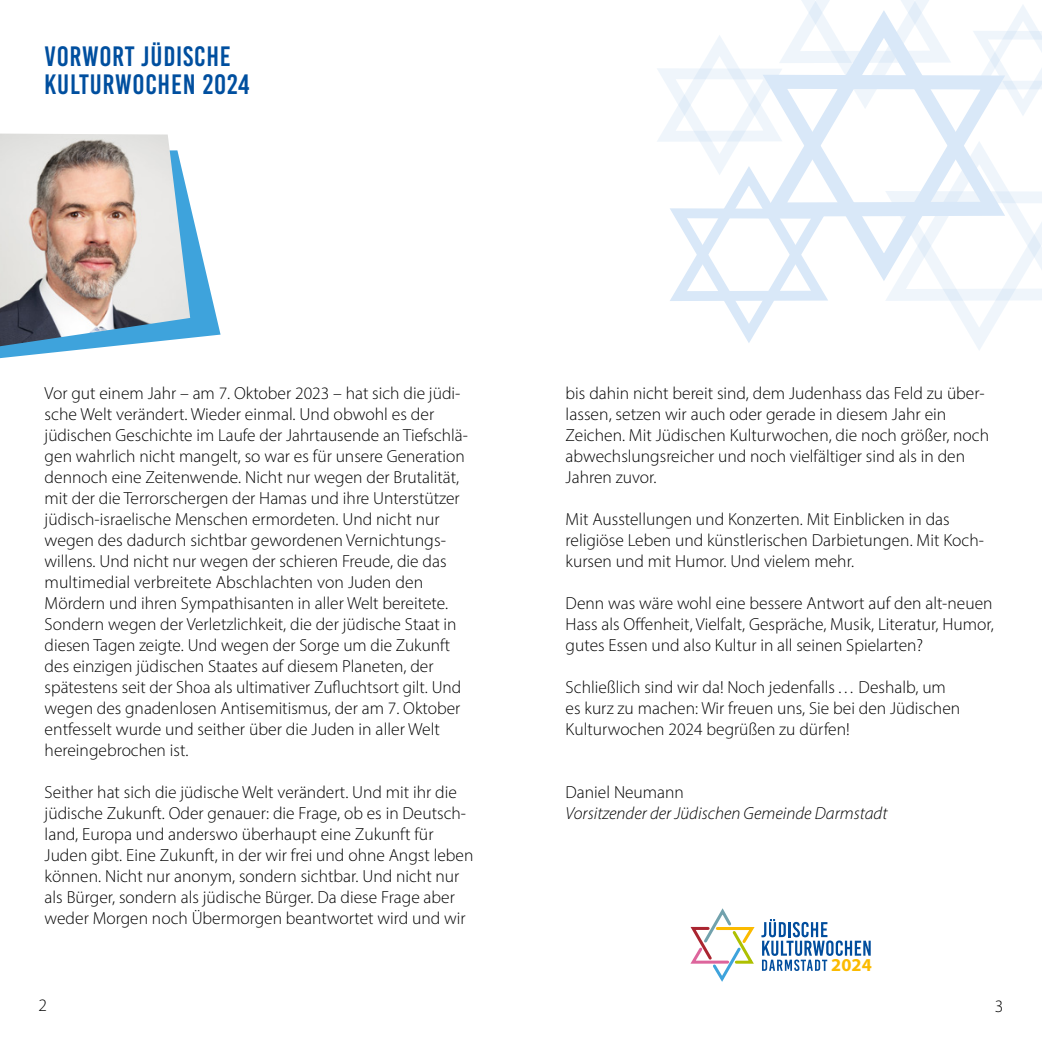
<style>
.page{position:relative;width:1042px;height:1042px;background:#fff}
.page>*{position:absolute;margin:0;border:0;box-sizing:border-box;transform-origin:0 0}
.t1{font:28px "Bebas Kai";letter-spacing:.03em;color:#004f9f}
.t2{font:700 18.2px "Myriad Pro";color:#fbba00}
.t3{font:300 17.5px/21px "Myriad Pro";color:#000}
.t4{font:italic 300 17.5px "Myriad Pro";color:#000}
</style>
<div class="page">
<svg style="left:0;top:204px;width:220px;height:154px"></svg>
<img style="left:0;top:134px;width:190px;height:212px">
<svg style="left:690px;top:908px;width:180px;height:74px"></svg>
<svg style="left:657px;top:0;width:385px;height:350px"></svg>
<p class="t1" style="left:45px;top:41px;width:188px">VORWORT JÜDISCHE</p>
<p class="t1" style="left:45px;top:69px;width:206px">KULTURWOCHEN 2024</p>
<p class="t3" style="left:45px;top:383px;width:425px">Vor gut einem Jahr – am 7. Oktober 2023 – hat sich die jüdi&shy;sche Welt verändert. Wieder einmal. Und obwohl es der jüdischen Geschichte im Laufe der Jahrtausende an Tiefschlä&shy;gen wahrlich nicht mangelt, so war es für unsere Generation dennoch eine Zeitenwende. Nicht nur wegen der Brutalität, mit der die Terrorschergen der Hamas und ihre Unterstützer jüdisch-israelische Menschen ermordeten. Und nicht nur wegen des dadurch sichtbar gewordenen Vernichtungs&shy;willens. Und nicht nur wegen der schieren Freude, die das multimedial verbreitete Abschlachten von Juden den Mördern und ihren Sympathisanten in aller Welt bereitete.<br>Sondern wegen der Verletzlichkeit, die der jüdische Staat in diesen Tagen zeigte. Und wegen der Sorge um die Zukunft des einzigen jüdischen Staates auf diesem Planeten, der spätestens seit der Shoa als ultimativer Zufluchtsort gilt. Und wegen des gnadenlosen Antisemitismus, der am 7. Oktober entfesselt wurde und seither über die Juden in aller Welt hereingebrochen ist.</p>
<p class="t3" style="left:45px;top:782px;width:430px">Seither hat sich die jüdische Welt verändert. Und mit ihr die jüdische Zukunft. Oder genauer: die Frage, ob es in Deutsch&shy;land, Europa und anderswo überhaupt eine Zukunft für Juden gibt. Eine Zukunft, in der wir frei und ohne Angst leben können. Nicht nur anonym, sondern sichtbar. Und nicht nur als Bürger, sondern als jüdische Bürger. Da diese Frage aber weder Morgen noch Übermorgen beantwortet wird und wir</p>
<p class="t3" style="left:566px;top:383px;width:425px">bis dahin nicht bereit sind, dem Judenhass das Feld zu über&shy;lassen, setzen wir auch oder gerade in diesem Jahr ein Zeichen. Mit Jüdischen Kulturwochen, die noch größer, noch abwechslungsreicher und noch vielfältiger sind als in den Jahren zuvor.</p>
<p class="t3" style="left:566px;top:509px;width:420px">Mit Ausstellungen und Konzerten. Mit Einblicken in das religiöse Leben und künstlerischen Darbietungen. Mit Koch&shy;kursen und mit Humor. Und vielem mehr.</p>
<p class="t3" style="left:566px;top:593px;width:430px;text-align:justify">Denn was wäre wohl eine bessere Antwort auf den alt-neuen Hass als Offenheit, Vielfalt, Gespräche, Musik, Literatur, Humor, gutes Essen und also Kultur in all seinen Spielarten?</p>
<p class="t3" style="left:566px;top:677px;width:396px">Schließlich sind wir da! Noch jedenfalls… Deshalb, um es kurz zu machen: Wir freuen uns, Sie bei den Jüdischen<br>Kulturwochen 2024 begrüßen zu dürfen!</p>
<p class="t3" style="left:566px;top:782px;width:120px">Daniel Neumann</p>
<p class="t4" style="left:566px;top:803px;width:323px">Vorsitzender der Jüdischen Gemeinde Darmstadt</p>
<p class="t2" style="left:831px;top:953px;width:42px">2024</p>
<p class="t3" style="left:39px;top:995px;width:10px">2</p>
<p class="t3" style="left:995px;top:995px;width:10px">3</p>
</div>
